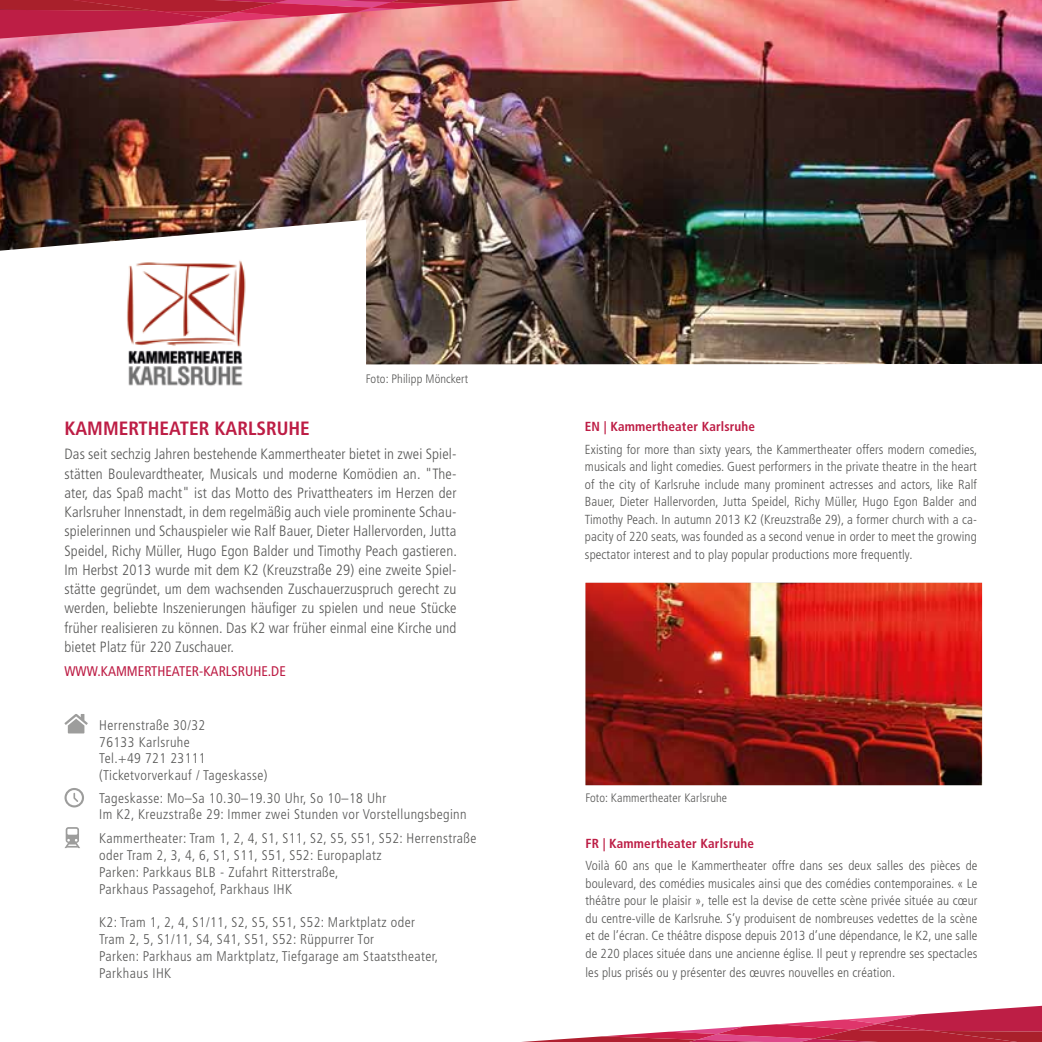
<style>
.page{position:relative;width:1042px;height:1042px;background:#fff}
.page>*{position:absolute;margin:0;border:0;box-sizing:border-box;transform-origin:0 0}
.t1{font:700 condensed 19.25px "Frutiger";color:#bd1d45}
.t2{font:300 condensed 14.88px/19.2px "Frutiger";letter-spacing:.01em;color:#575756;text-align:justify}
.t3{font:300 condensed 14px/16.8px "Frutiger";letter-spacing:.03em;color:#575756}
.t4{font:condensed 14px "Frutiger";color:#bd1d45}
.t5{font:300 condensed 13.12px/17.5px "Frutiger";letter-spacing:.01em;color:#575756;text-align:justify}
.t6{font:700 condensed 13.12px "Frutiger";letter-spacing:.01em;color:#bd1d45}
.t7{font:300 condensed 12.25px "Frutiger";letter-spacing:.01em;color:#575756}
</style>
<div class="page">
<svg style="left:64px;top:714px;width:24px;height:19px"></svg>
<svg style="left:64px;top:788px;width:20px;height:19px"></svg>
<svg style="left:64px;top:827px;width:16px;height:21px"></svg>
<img style="left:0;top:0;width:1042px;height:365px">
<svg style="left:0;top:220px;width:366px;height:145px"></svg>
<img style="left:120px;top:257px;width:132px;height:129px">
<img style="left:585px;top:583px;width:397px;height:202px">
<svg style="left:0;top:0;width:521px;height:40px;background:#d75d71"></svg>
<svg style="left:522px;top:1005px;width:520px;height:37px"></svg>
<p class="t7" style="left:366px;top:372px;width:104px">Foto: Philipp Mönckert</p>
<h1 class="t1" style="left:64px;top:417px;width:247px">KAMMERTHEATER KARLSRUHE</h1>
<p class="t2" style="left:64px;top:445px;width:394px">Das seit sechzig Jahren bestehende Kammertheater bietet in zwei Spiel&shy;stätten Boulevardtheater, Musicals und moderne Komödien an. "The&shy;ater, das Spaß macht" ist das Motto des Privattheaters im Herzen der Karlsruher Innenstadt, in dem regelmäßig auch viele prominente Schau&shy;spielerinnen und Schauspieler wie Ralf Bauer, Dieter Hallervorden, Jutta Speidel, Richy Müller, Hugo Egon Balder und Timothy Peach gastieren.<br>Im Herbst 2013 wurde mit dem K2 (Kreuzstraße 29) eine zweite Spiel&shy;stätte gegründet, um dem wachsenden Zuschauerzuspruch gerecht zu werden, beliebte Inszenierungen häufiger zu spielen und neue Stücke früher realisieren zu können. Das K2 war früher einmal eine Kirche und bietet Platz für 220 Zuschauer.</p>
<p class="t4" style="left:64px;top:663px;width:223px">WWW.KAMMERTHEATER-KARLSRUHE.DE</p>
<p class="t3" style="left:99px;top:717px;width:170px">Herrenstraße 30/32<br>76133 Karlsruhe<br>Tel.+49 721 23111 (Ticketvorverkauf / Tageskasse)</p>
<p class="t3" style="left:99px;top:789px;width:369px">Tageskasse: Mo–Sa 10.30–19.30 Uhr, So 10–18 Uhr<br>Im K2, Kreuzstraße 29: Immer zwei Stunden vor Vorstellungsbeginn</p>
<p class="t3" style="left:99px;top:830px;width:378px">Kammertheater: Tram 1, 2, 4, S1, S11, S2, S5, S51, S52: Herrenstraße oder Tram 2, 3, 4, 6, S1, S11, S51, S52: Europaplatz<br>Parken: Parkkaus BLB - Zufahrt Ritterstraße,<br>Parkhaus Passagehof, Parkhaus IHK</p>
<p class="t3" style="left:99px;top:914px;width:340px">K2: Tram 1, 2, 4, S1/11, S2, S5, S51, S52: Marktplatz oder Tram 2, 5, S1/11, S4, S41, S51, S52: Rüppurrer Tor<br>Parken: Parkhaus am Marktplatz, Tiefgarage am Staatstheater, Parkhaus IHK</p>
<p class="t6" style="left:585px;top:419px;width:172px">EN | Kammertheater Karlsruhe</p>
<p class="t5" style="left:585px;top:441px;width:394px">Existing for more than sixty years, the Kammertheater offers modern comedies, musicals and light comedies. Guest performers in the private theatre in the heart of the city of Karlsruhe include many prominent actresses and actors, like Ralf Bauer, Dieter Hallervorden, Jutta Speidel, Richy Müller, Hugo Egon Balder and Timothy Peach. In autumn 2013 K2 (Kreuzstraße 29), a former church with a ca&shy;pacity of 220 seats, was founded as a second venue in order to meet the growing spectator interest and to play popular productions more frequently.</p>
<p class="t7" style="left:585px;top:791px;width:143px">Foto: Kammertheater Karlsruhe</p>
<p class="t6" style="left:585px;top:835px;width:170px">FR | Kammertheater Karlsruhe</p>
<p class="t5" style="left:585px;top:857px;width:393px">Voilà 60 ans que le Kammertheater offre dans ses deux salles des pièces de boulevard, des comédies musicales ainsi que des comédies contemporaines. « Le théâtre pour le plaisir », telle est la devise de cette scène privée située au cœur du centre-ville de Karlsruhe. S’y produisent de nombreuses vedettes de la scène et de l’écran. Ce théâtre dispose depuis 2013 d’une dépendance, le K2, une salle de 220 places située dans une ancienne église. Il peut y reprendre ses spectacles</p>
<p class="t5" style="left:585px;top:964px;width:311px">les plus prisés ou y présenter des œuvres nouvelles en création.</p>
</div>
